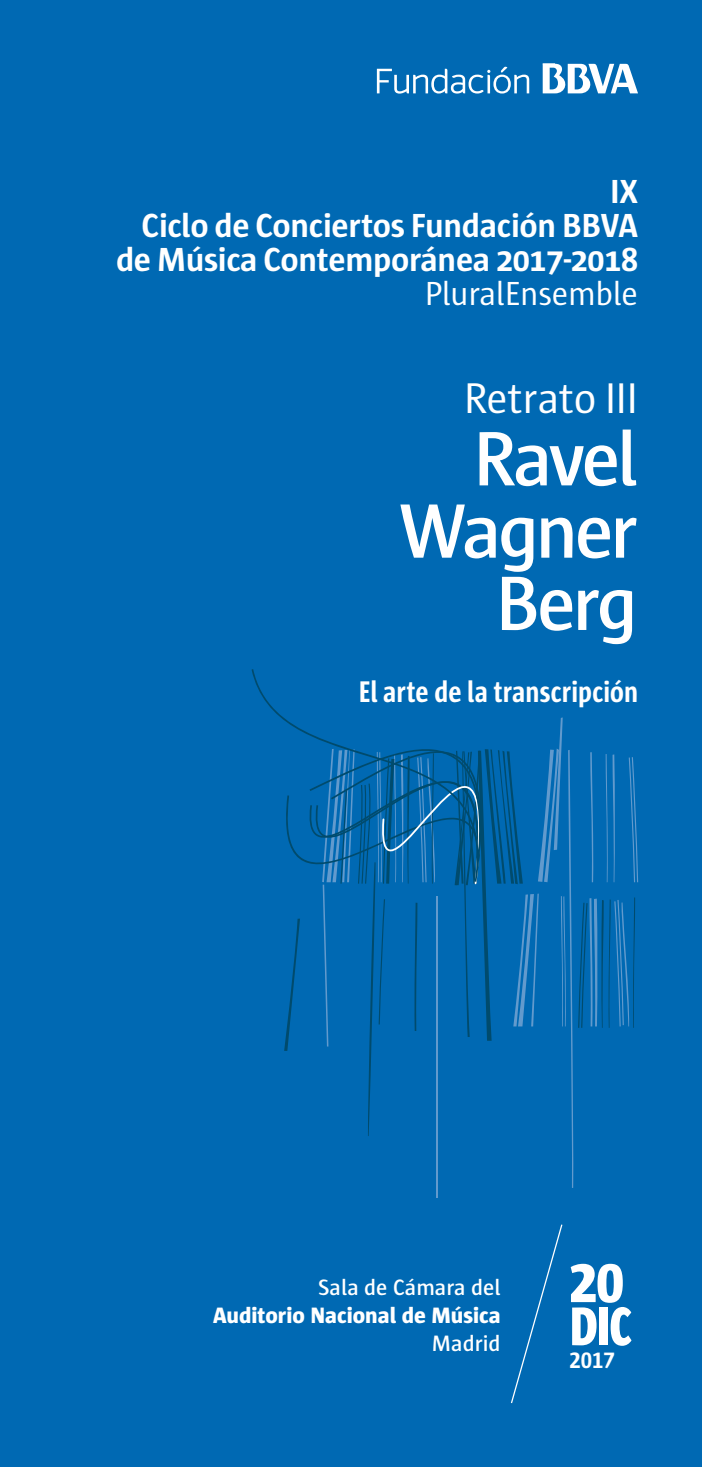
<style>
.page{position:relative;width:702px;height:1467px;background:#0069b3}
.page>*{position:absolute;margin:0;border:0;box-sizing:border-box;transform-origin:0 0}
.t1{font:600 78.75px/72.2px "Sun";letter-spacing:-.05em;color:#fff;text-align:right}
.t2{font:800 condensed 55.8px "Sun";color:#fff}
.t3{font:55.8px "Sun Extra Bold SC";color:#fff}
.t4{font:43.88px "Sun";letter-spacing:-.015em;color:#fff}
.t5{font:700 34.2px/34.2px "Sun";letter-spacing:-.01em;color:#fff;text-align:right}
.t6{font:34.2px "Sun";letter-spacing:-.01em;color:#fff}
.t7{font:700 condensed 30.6px "Sun";letter-spacing:.005em;color:#fff}
.t8{font:800 22.72px "Sun";color:#fff}
.t9{font:600 22.72px "Sun";color:#fff}
.t10{font:22.72px "Sun Bold SC";color:#fff}
</style>
<div class="page">
<hr style="left:436px;top:896px;width:1px;height:301px;background:#629acd">
<svg style="left:284px;top:717px;width:354px;height:471px"></svg>
<svg style="left:251px;top:669px;width:239px;height:213px"></svg>
<svg style="left:511px;top:1224px;width:52px;height:180px"></svg>
<svg style="left:377px;top:66px;width:152px;height:28px"></svg>
<svg style="left:542px;top:64px;width:96px;height:29px"></svg>
<p class="t5" style="left:116px;top:174px;width:523px">IX<br>Ciclo de Conciertos Fundación BBVA de Música Contemporánea 2017-2018</p>
<p class="t6" style="left:424px;top:275px;width:215px">PluralEnsemble</p>
<p class="t4" style="left:463px;top:375px;width:176px">Retrato III</p>
<h1 class="t1" style="left:398px;top:423px;width:241px">Ravel<br>Wagner<br>Berg</h1>
<p class="t7" style="left:359px;top:675px;width:281px">El arte de la transcripción</p>
<p class="t9" style="left:318px;top:1275px;width:184px">Sala de Cámara del</p>
<p class="t8" style="left:213px;top:1302px;width:289px">Auditorio Nacional de Música</p>
<p class="t9" style="left:432px;top:1331px;width:70px">Madrid</p>
<h2 class="t3" style="left:569px;top:1252px;width:56px">20</h2>
<h2 class="t2" style="left:569px;top:1297px;width:64px">DIC</h2>
<p class="t10" style="left:569px;top:1348px;width:47px">2017</p>
</div>
